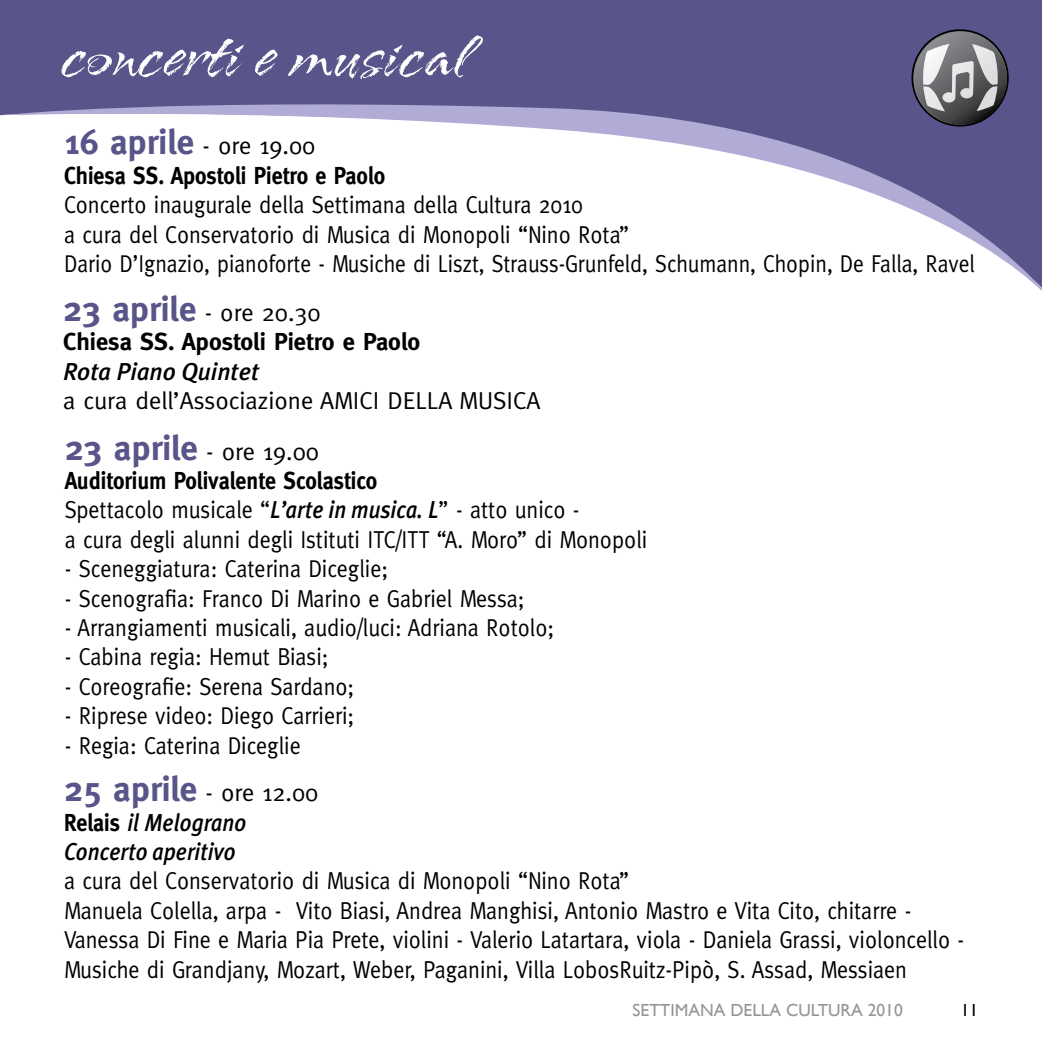
<style>
.page{position:relative;width:1042px;height:1042px;background:#fff}
.page>*{position:absolute;margin:0;border:0;box-sizing:border-box;transform-origin:0 0}
.t1{font:70px "Arid ITC";color:#fff}
.t2{font:24.5px/29.4px "Meta";color:#000;scale:.9 1}
.t3{font:24.5px/29.4px "Meta";color:#000}
.t4{font:700 24.5px/29.4px "Meta";color:#000}
.t5{font:700 24.5px/29.4px "Meta";color:#000;scale:.9 1}
.t6{font:italic 500 24.5px/29.4px "Meta Plus";color:#000;scale:.9 1}
.t7{font:italic 500 24.5px "Meta Plus";color:#000}
.t8{font:17.5px "Gill Sans";color:#939598}
.t9{font:17.5px "Gill Sans";color:#000}
.s1{font-size:35px;color:#595489}
.s2{font-weight:400}
.s3{font-weight:700;font-size:35px;color:#595489}
.s4{font-weight:700}
.s5{font-family:"Meta Plus";font-weight:500;font-style:italic}
.s6{font-family:"Meta";font-weight:700;font-style:normal}
</style>
<div class="page">
<div style="left:0;top:0;width:1042px;height:97px;background:#595489"></div>
<svg style="left:0;top:97px;width:1042px;height:194px"></svg>
<svg style="left:914px;top:32px;width:93px;height:93px;background:#7d7c86"></svg>
<h1 class="t1" style="left:61px;top:18px;width:410px">concerti e musical</h1>
<p class="t5" style="left:64px;top:131px;width:358px"><span class="s1">16 aprile</span> <span class="s2">- ore 19.00<br></span>Chiesa SS. Apostoli Pietro e Paolo</p>
<p class="t2" style="left:64px;top:190px;width:1013px">Concerto inaugurale della Settimana della Cultura 2010<br>a cura del Conservatorio di Musica di Monopoli “Nino Rota”<br>Dario D’Ignazio, pianoforte - Musiche di Liszt, Strauss-Grunfeld, Schumann, Chopin, De Falla, Ravel</p>
<p class="t4" style="left:63px;top:297px;width:358px"><span class="s1">23 aprile</span> <span class="s2">- ore 20.30<br></span>Chiesa SS. Apostoli Pietro e Paolo</p>
<p class="t7" style="left:63px;top:357px;width:197px">Rota Piano Quintet</p>
<p class="t3" style="left:63px;top:385px;width:478px">a cura dell’Associazione AMICI DELLA MUSICA</p>
<p class="t3" style="left:65px;top:436px;width:584px"><span class="s3">23 aprile</span> - ore 19.00<br><span class="s4">Auditorium Polivalente Scolastico<br></span>Spettacolo musicale “<span class="s5">L’arte in musica. L</span>” - atto unico -<br>a cura degli alunni degli Istituti ITC/ITT “A. Moro” di Monopoli</p>
<p class="t2" style="left:65px;top:554px;width:361px">- Sceneggiatura: Caterina Diceglie;</p>
<p class="t2" style="left:65px;top:583px;width:512px">- Scenografia: Franco Di Marino e Gabriel Messa;</p>
<p class="t2" style="left:65px;top:612px;width:545px">- Arrangiamenti musicali, audio/luci: Adriana Rotolo;</p>
<p class="t2" style="left:65px;top:642px;width:295px">- Cabina regia: Hemut Biasi;</p>
<p class="t2" style="left:65px;top:671px;width:323px">- Coreografie: Serena Sardano;</p>
<p class="t2" style="left:65px;top:701px;width:323px">- Riprese video: Diego Carrieri;</p>
<p class="t2" style="left:65px;top:730px;width:264px">- Regia: Caterina Diceglie</p>
<p class="t3" style="left:64px;top:778px;width:256px"><span class="s3">25 aprile</span> - ore 12.00</p>
<p class="t6" style="left:64px;top:807px;width:204px"><span class="s6">Relais</span> il Melograno<br>Concerto aperitivo</p>
<p class="t2" style="left:64px;top:866px;width:1001px">a cura del Conservatorio di Musica di Monopoli “Nino Rota”<br>Manuela Colella, arpa - Vito Biasi, Andrea Manghisi, Antonio Mastro e Vita Cito, chitarre - Vanessa Di Fine e Maria Pia Prete, violini - Valerio Latartara, viola - Daniela Grassi, violoncello - Musiche di Grandjany, Mozart, Weber, Paganini, Villa LobosRuitz-Pipò, S. Assad, Messiaen</p>
<p class="t8" style="left:632px;top:1000px;width:272px">SETTIMANA DELLA CULTURA 2010</p>
<p class="t9" style="left:961px;top:1000px;width:19px">11</p>
</div>
